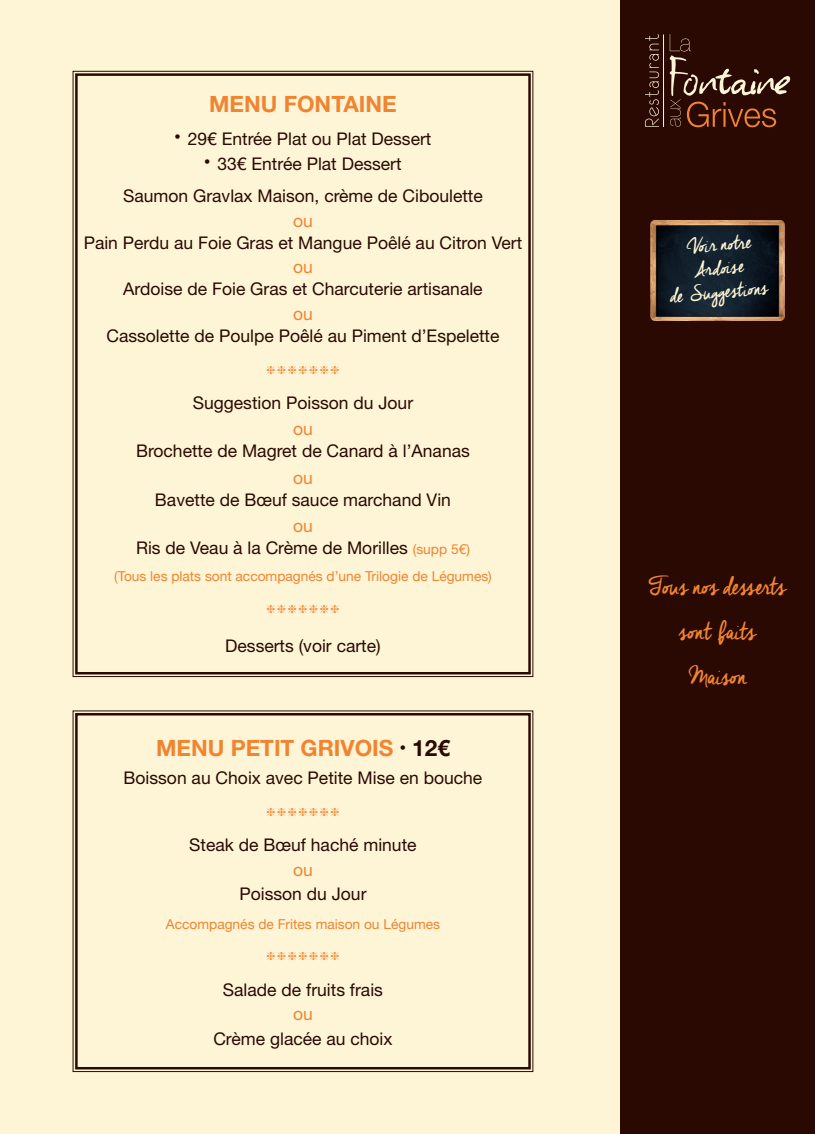
<style>
.page{position:relative;width:815px;height:1134px;background:#fef5d6}
.page>*{position:absolute;margin:0;border:0;box-sizing:border-box;transform-origin:0 0}
.t1{font:31.25px "Cheddar Jack";letter-spacing:-.035em;color:#f08431}
.t2{font:25px/23.8px "Cheddar Jack";color:#fef5d6}
.t3{font:700 22.5px "Helvetica Neue LT Std";color:#f08431}
.t4{font:17.5px "Helvetica Neue LT Std";color:#2a0903}
.t5{font:17.5px "Helvetica Neue LT Std";color:#f08431}
.t6{font:13.75px "Helvetica Neue LT Std";color:#f08431}
.s1{font-size:13.75px;color:#f08431}
.s2{color:#2a0903}
</style>
<div class="page">
<div style="left:620px;top:0;width:195px;height:1134px;background:#2a0903"></div>
<hr style="left:663px;top:35px;width:1px;height:92px;background:#fef5d6">
<svg style="left:645px;top:34px;width:14px;height:93px"></svg>
<svg style="left:669px;top:34px;width:121px;height:93px"></svg>
<img style="left:650px;top:220px;width:135px;height:101px">
<svg style="left:72px;top:70px;width:462px;height:607px"></svg>
<div style="left:75px;top:73px;width:456px;height:601px;border:2px solid #2a0903"></div>
<svg style="left:72px;top:710px;width:462px;height:362px"></svg>
<div style="left:75px;top:713px;width:456px;height:356px;border:2px solid #2a0903"></div>
<svg style="left:267px;top:366px;width:72px;height:8px"></svg>
<svg style="left:267px;top:605px;width:72px;height:8px"></svg>
<svg style="left:267px;top:808px;width:72px;height:8px"></svg>
<svg style="left:267px;top:952px;width:72px;height:8px"></svg>
<p class="t3" style="left:209px;top:90px;width:189px">MENU FONTAINE</p>
<p class="t4" style="left:174px;top:128px;width:258px"><sup>•</sup> 29€ Entrée Plat ou Plat Dessert</p>
<p class="t4" style="left:204px;top:153px;width:199px"><sup>•</sup> 33€ Entrée Plat Dessert</p>
<p class="t4" style="left:123px;top:185px;width:361px">Saumon Gravlax Maison, crème de Ciboulette</p>
<p class="t5" style="left:293px;top:210px;width:21px">ou</p>
<p class="t4" style="left:84px;top:232px;width:440px">Pain Perdu au Foie Gras et Mangue Poêlé au Citron Vert</p>
<p class="t5" style="left:293px;top:257px;width:21px">ou</p>
<p class="t4" style="left:123px;top:279px;width:361px">Ardoise de Foie Gras et Charcuterie artisanale</p>
<p class="t5" style="left:293px;top:303px;width:21px">ou</p>
<p class="t4" style="left:106px;top:325px;width:395px">Cassolette de Poulpe Poêlé au Piment d’Espelette</p>
<p class="t4" style="left:193px;top:392px;width:222px">Suggestion Poisson du Jour</p>
<p class="t5" style="left:293px;top:419px;width:21px">ou</p>
<p class="t4" style="left:136px;top:441px;width:335px">Brochette de Magret de Canard à l’Ananas</p>
<p class="t5" style="left:293px;top:467px;width:21px">ou</p>
<p class="t4" style="left:155px;top:489px;width:297px">Bavette de Bœuf sauce marchand Vin</p>
<p class="t5" style="left:293px;top:515px;width:21px">ou</p>
<p class="t4" style="left:136px;top:538px;width:335px">Ris de Veau à la Crème de Morilles <span class="s1">(supp 5€)</span></p>
<p class="t6" style="left:114px;top:568px;width:379px">(Tous les plats sont accompagnés d’une Trilogie de Légumes)</p>
<p class="t4" style="left:225px;top:635px;width:157px">Desserts (voir carte)</p>
<p class="t3" style="left:156px;top:734px;width:295px">MENU PETIT GRIVOIS <sup>•</sup> <span class="s2">12€</span></p>
<p class="t4" style="left:124px;top:768px;width:360px">Boisson au Choix avec Petite Mise en bouche</p>
<p class="t4" style="left:189px;top:835px;width:229px">Steak de Bœuf haché minute</p>
<p class="t5" style="left:293px;top:859px;width:21px">ou</p>
<p class="t4" style="left:239px;top:884px;width:129px">Poisson du Jour</p>
<p class="t6" style="left:166px;top:915px;width:276px">Accompagnés de Frites maison ou Légumes</p>
<p class="t4" style="left:223px;top:979px;width:162px">Salade de fruits frais</p>
<p class="t5" style="left:293px;top:1003px;width:21px">ou</p>
<p class="t4" style="left:213px;top:1028px;width:181px">Crème glacée au choix</p>
<p class="t2" style="left:685px;top:236px;width:67px;rotate:-5deg">Voir notre<br>Ardoise</p>
<p class="t2" style="left:669px;top:285px;width:100px;rotate:-5deg">de Suggestions</p>
<p class="t1" style="left:649px;top:569px;width:139px">Tous nos desserts</p>
<p class="t1" style="left:679px;top:614px;width:79px">sont faits</p>
<p class="t1" style="left:689px;top:659px;width:59px">Maison</p>
</div>
